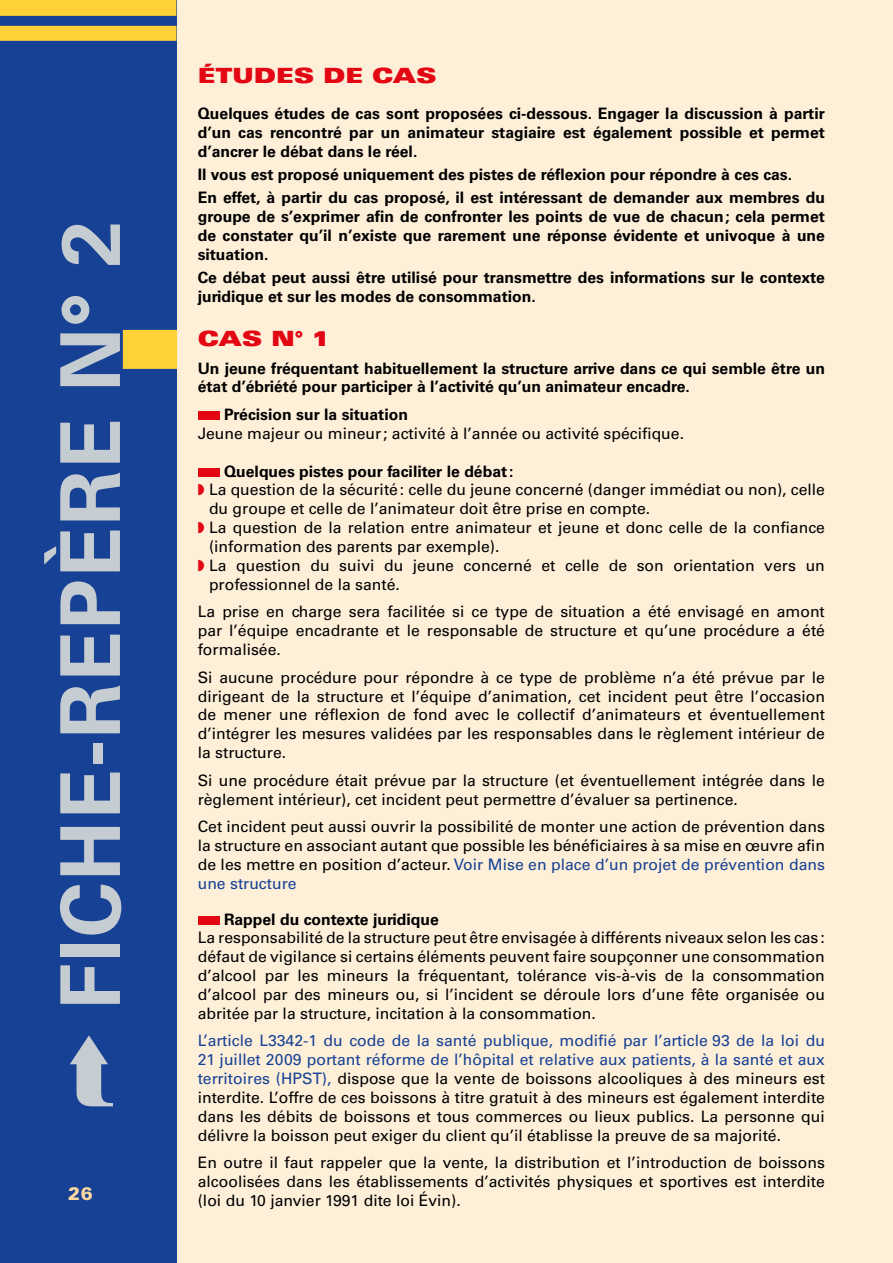
<style>
.page{position:relative;width:893px;height:1263px;background:#fff}
.page>*{position:absolute;margin:0;border:0;box-sizing:border-box;transform-origin:0 0}
.t1{font:700 82.5px "Univers LT Std";color:#c6cdd2}
.t2{font:21px "Univers LT Std X Black Ex";color:#e30613}
.t3{font:900 18px "Univers";color:#fed8a0}
.t4{font:15.75px/18.9px "Univers LT Std";color:#000;text-align:justify}
.t5{font:700 15.75px/18.9px "Univers LT Std";color:#000}
.s1{color:#164194}
</style>
<div class="page">
<div style="left:176px;top:0;width:717px;height:1263px;background:#feefd9"></div>
<div style="left:0;top:0;width:176px;height:1263px;background:#164194"></div>
<div style="left:198px;top:411px;width:22px;height:9px;background:#e30613"></div>
<div style="left:198px;top:468px;width:22px;height:9px;background:#e30613"></div>
<div style="left:198px;top:916px;width:22px;height:8px;background:#e30613"></div>
<div style="left:123px;top:330px;width:54px;height:39px;background:#ffd139"></div>
<div style="left:0;top:26px;width:176px;height:15px;background:#ffd139"></div>
<div style="left:0;top:0;width:176px;height:16px;background:#ffd139"></div>
<svg style="left:198px;top:484px;width:6px;height:12px"></svg>
<svg style="left:198px;top:522px;width:6px;height:12px"></svg>
<svg style="left:198px;top:560px;width:6px;height:11px"></svg>
<h1 class="t1" style="left:43px;top:1109px;width:890px;rotate:-90deg">➦ fiche-repère n° 2</h1>
<p class="t3" style="left:68px;top:1182px;width:26px">26</p>
<h2 class="t2" style="left:198px;top:63px;width:241px">ÉTUDES DE CAS</h2>
<p class="t5" style="left:198px;top:104px;width:629px;text-align:justify">Quelques études de cas sont proposées ci-dessous. Engager la discussion à partir d’un cas rencontré par un animateur stagiaire est également possible et permet d’ancrer le débat dans le réel.</p>
<p class="t5" style="left:198px;top:163px;width:629px;line-height:23.1px">Il vous est proposé uniquement des pistes de réflexion pour répondre à ces cas.<br>En effet, à partir du cas proposé, il est intéressant de demander aux membres du</p>
<p class="t5" style="left:198px;top:207px;width:629px;text-align:justify">groupe de s’exprimer afin de confronter les points de vue de chacun; cela permet de constater qu’il n’existe que rarement une réponse évidente et univoque à une situation.</p>
<p class="t5" style="left:198px;top:268px;width:629px">Ce débat peut aussi être utilisé pour transmettre des informations sur le contexte juridique et sur les modes de consommation.</p>
<h2 class="t2" style="left:198px;top:326px;width:133px">CAS N° 1</h2>
<p class="t5" style="left:198px;top:359px;width:629px">Un jeune fréquentant habituellement la structure arrive dans ce qui semble être un état d’ébriété pour participer à l’activité qu’un animateur encadre.</p>
<p class="t5" style="left:224px;top:405px;width:185px">Précision sur la situation</p>
<p class="t4" style="left:198px;top:424px;width:488px">Jeune majeur ou mineur; activité à l’année ou activité spécifique.</p>
<p class="t5" style="left:224px;top:462px;width:291px">Quelques pistes pour faciliter le débat:</p>
<p class="t4" style="left:209px;top:480px;width:617px;text-align:left">La question de la sécurité: celle du jeune concerné (danger immédiat ou non), celle du groupe et celle de l’animateur doit être prise en compte.<br>La question de la relation entre animateur et jeune et donc celle de la confiance (information des parents par exemple).<br>La question du suivi du jeune concerné et celle de son orientation vers un professionnel de la santé.</p>
<p class="t4" style="left:198px;top:602px;width:629px">La prise en charge sera facilitée si ce type de situation a été envisagé en amont par l’équipe encadrante et le responsable de structure et qu’une procédure a été formalisée.</p>
<p class="t4" style="left:198px;top:668px;width:629px">Si aucune procédure pour répondre à ce type de problème n’a été prévue par le dirigeant de la structure et l’équipe d’animation, cet incident peut être l’occasion de mener une réflexion de fond avec le collectif d’animateurs et éventuellement d’intégrer les mesures validées par les responsables dans le règlement intérieur de la structure.</p>
<p class="t4" style="left:198px;top:771px;width:629px">Si une procédure était prévue par la structure (et éventuellement intégrée dans le règlement intérieur), cet incident peut permettre d’évaluer sa pertinence.</p>
<p class="t4" style="left:198px;top:817px;width:629px">Cet incident peut aussi ouvrir la possibilité de monter une action de prévention dans la structure en associant autant que possible les bénéficiaires à sa mise en œuvre afin de les mettre en position d’acteur. <span class="s1">Voir Mise en place d’un projet de prévention dans une structure</span></p>
<p class="t5" style="left:224px;top:910px;width:216px">Rappel du contexte juridique</p>
<p class="t4" style="left:198px;top:928px;width:629px">La responsabilité de la structure peut être envisagée à différents niveaux selon les cas : défaut de vigilance si certains éléments peuvent faire soupçonner une consommation d’alcool par les mineurs la fréquentant, tolérance vis-à-vis de la consommation d’alcool par des mineurs ou, si l’incident se déroule lors d’une fête organisée ou abritée par la structure, incitation à la consommation.</p>
<p class="t4" style="left:198px;top:1031px;width:629px"><span class="s1">L’article L3342-1 du code de la santé publique, modifié par l’article 93 de la loi du 21 juillet 2009 portant réforme de l’hôpital et relative aux patients, à la santé et aux territoires (H PST),</span> dispose que la vente de boissons alcooliques à des mineurs est interdite. L’offre de ces boissons à titre gratuit à des mineurs est également interdite dans les débits de boissons et tous commerces ou lieux publics. La personne qui délivre la boisson peut exiger du client qu’il établisse la preuve de sa majorité.</p>
<p class="t4" style="left:198px;top:1153px;width:629px">En outre il faut rappeler que la vente, la distribution et l’introduction de boissons alcoolisées dans les établissements d’activités physiques et sportives est interdite (loi du 10 janvier 1991 dite loi Évin).</p>
</div>
